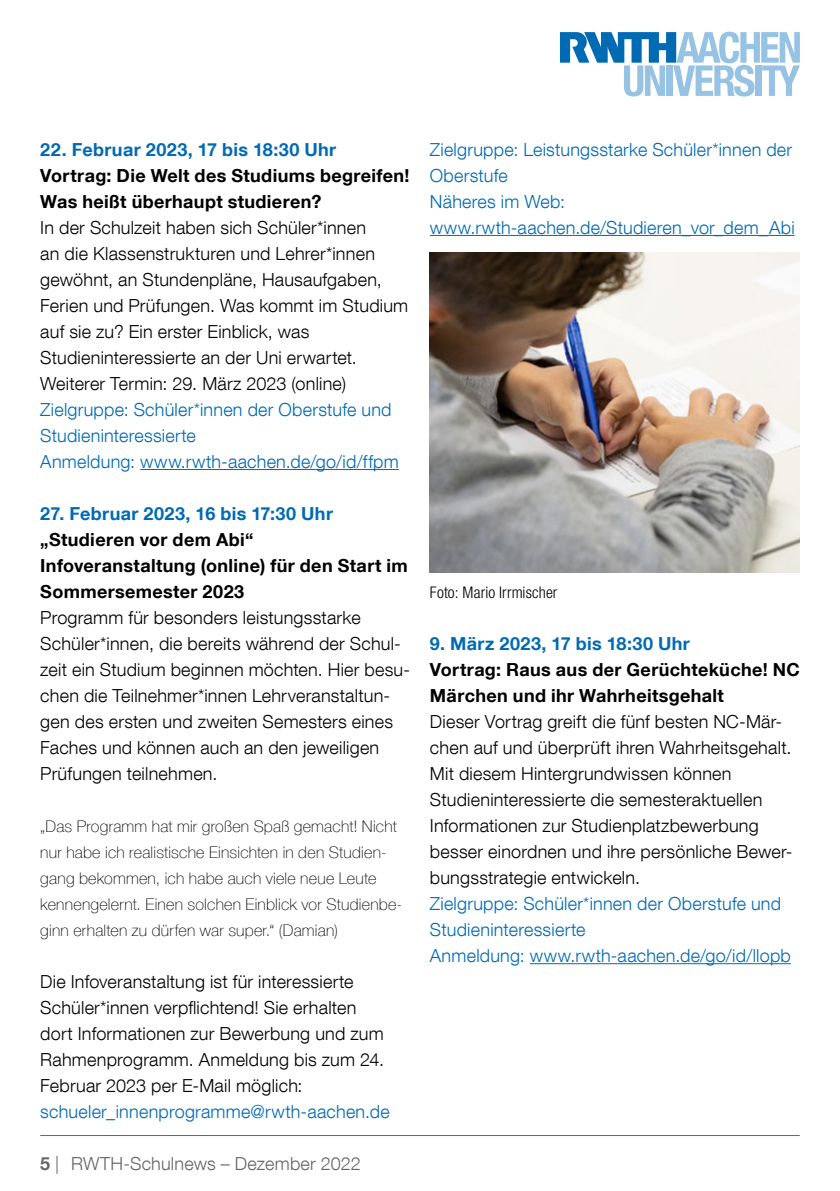
<style>
.page{position:relative;width:840px;height:1191px;background:#fff}
.page>*{position:absolute;margin:0;border:0;box-sizing:border-box;transform-origin:0 0}
.t1{font:300 18px/26px "Helvetica Neue LT Com";letter-spacing:.01em;color:#000}
.t2{font:300 18px/26px "Helvetica Neue LT Com";letter-spacing:.01em;color:#006ab3}
.t3{font:700 18px/26px "Helvetica Neue LT Com";letter-spacing:.02em;color:#000}
.t4{font:700 18px "Helvetica Neue LT Com";letter-spacing:.02em;color:#006ab3}
.t5{font:300 18px "Helvetica Neue LT Com";letter-spacing:.01em;color:#646567}
.t6{font:100 16px/26px "Helvetica Neue LT Com";letter-spacing:.015em;color:#000}
.t7{font:300 condensed 16px "Helvetica Neue LT Com";letter-spacing:.01em;color:#000}
.s1{font-weight:700}
</style>
<div class="page">
<hr style="left:40px;top:1135px;width:759px;height:1px;background:#646567">
<svg style="left:559px;top:32px;width:240px;height:64px"></svg>
<hr style="left:140px;top:469px;width:258px;height:1px;background:#006ab3">
<hr style="left:429px;top:235px;width:365px;height:1px;background:#006ab3">
<hr style="left:529px;top:963px;width:261px;height:1px;background:#006ab3">
<img style="left:429px;top:252px;width:370px;height:320px">
<p class="t4" style="left:40px;top:138px;width:297px">22. Februar 2023, 17 bis 18:30 Uhr</p>
<p class="t3" style="left:40px;top:162px;width:370px">Vortrag: Die Welt des Studiums begreifen!<br>Was heißt überhaupt studieren?</p>
<p class="t1" style="left:40px;top:214px;width:369px">In der Schulzeit haben sich Schüler*innen<br>an die Klassenstrukturen und Lehrer*innen gewöhnt, an Stundenpläne, Hausaufgaben, Ferien und Prüfungen. Was kommt im Studium auf sie zu? Ein erster Einblick, was Studieninteressierte an der Uni erwartet.<br>Weiterer Termin: 29. März 2023 (online)</p>
<p class="t2" style="left:40px;top:396px;width:360px">Zielgruppe: Schüler*innen der Oberstufe und<br>Studieninteressierte<br>Anmeldung: www.rwth-aachen.de/go/id/ffpm</p>
<p class="t4" style="left:40px;top:502px;width:294px">27. Februar 2023, 16 bis 17:30 Uhr</p>
<p class="t3" style="left:40px;top:526px;width:369px">„Studieren vor dem Abi“<br>Infoveranstaltung (online) für den Start im<br>Sommersemester 2023</p>
<p class="t1" style="left:40px;top:604px;width:371px">Programm für besonders leistungsstarke Schüler*innen, die bereits während der Schul&shy;zeit ein Studium beginnen möchten. Hier besu&shy;chen die Teilnehmer*innen Lehrveranstaltun&shy;gen des ersten und zweiten Semesters eines Faches und können auch an den jeweiligen Prüfungen teilnehmen.</p>
<p class="t6" style="left:40px;top:813px;width:363px">„Das Programm hat mir großen Spaß gemacht! Nicht nur habe ich realistische Einsichten in den Studien&shy;gang bekommen, ich habe auch viele neue Leute kennengelernt. Einen solchen Einblick vor Studienbe&shy;ginn erhalten zu dürfen war super.“ (Damian)</p>
<p class="t1" style="left:40px;top:968px;width:345px">Die Infoveranstaltung ist für interessierte Schüler*innen verpflichtend! Sie erhalten dort Informationen zur Bewerbung und zum Rahmenprogramm. Anmeldung bis zum 24.<br>Februar 2023 per E-Mail möglich:</p>
<p class="t2" style="left:40px;top:1098px;width:351px">schueler_innenprogramme@rwth-aachen.de</p>
<p class="t5" style="left:40px;top:1153px;width:322px"><span class="s1">5</span> | RWTH-Schulnews – Dezember 2022</p>
<p class="t2" style="left:429px;top:136px;width:366px">Zielgruppe: Leistungsstarke Schüler*innen der<br>Oberstufe<br>Näheres im Web: www.rwth-aachen.de/Studieren_vor_dem_Abi</p>
<p class="t7" style="left:429px;top:583px;width:129px">Foto: Mario Irrmischer</p>
<p class="t4" style="left:429px;top:632px;width:261px">9. März 2023, 17 bis 18:30 Uhr</p>
<p class="t3" style="left:429px;top:656px;width:371px">Vortrag: Raus aus der Gerüchteküche! NC<br>Märchen und ihr Wahrheitsgehalt</p>
<p class="t1" style="left:429px;top:708px;width:364px">Dieser Vortrag greift die fünf besten NC-Mär&shy;chen auf und überprüft ihren Wahrheitsgehalt.<br>Mit diesem Hintergrundwissen können Studieninteressierte die semesteraktuellen Informationen zur Studienplatzbewerbung besser einordnen und ihre persönliche Bewer&shy;bungsstrategie entwickeln.</p>
<p class="t2" style="left:429px;top:890px;width:362px">Zielgruppe: Schüler*innen der Oberstufe und<br>Studieninteressierte<br>Anmeldung: www.rwth-aachen.de/go/id/llopb</p>
</div>
